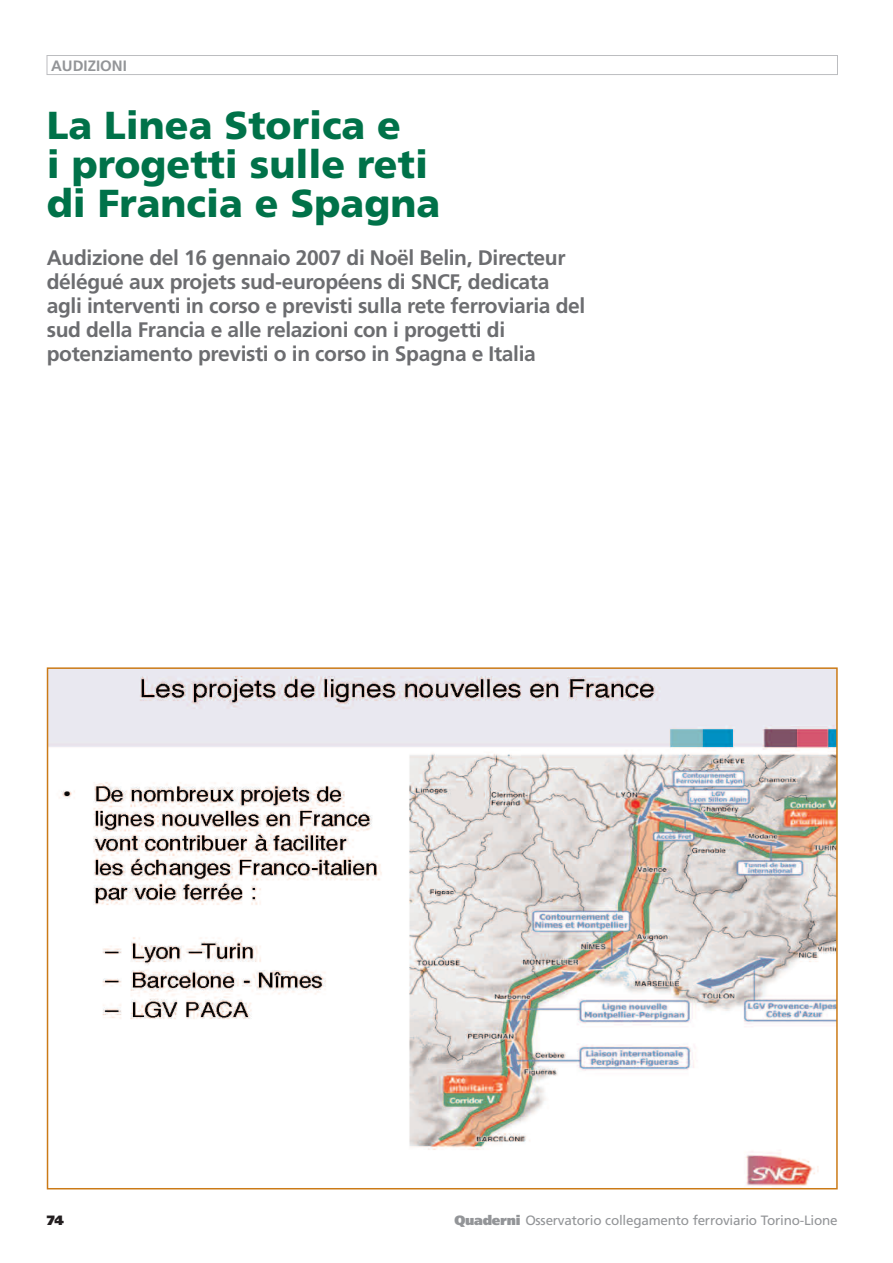
<style>
.page{position:relative;width:893px;height:1263px;background:#fff}
.page>*{position:absolute;margin:0;border:0;box-sizing:border-box;transform-origin:0 0}
.t1{font:900 39px/39px "Frutiger";color:#007249}
.t2{font:700 21px/24px "Frutiger";letter-spacing:-.015em;color:#6c6d70}
.t3{font:700 15px "Frutiger";color:#939598}
.t4{font:13.5px "Frutiger";letter-spacing:-.015em;color:#939598}
.t5{font:900 13.5px "Frutiger";color:#231f20}
.s1{font-weight:900}
</style>
<div class="page">
<div style="left:47px;top:55px;width:791px;height:20px;border:1px solid #bcbdc0"></div>
<img style="left:50px;top:670px;width:785px;height:516px">
<p class="t3" style="left:51px;top:60px;width:77px">AUDIZIONI</p>
<h1 class="t1" style="left:47px;top:109px;width:395px">La Linea Storica e<br>i progetti sulle reti di Francia e Spagna</h1>
<p class="t2" style="left:47px;top:247px;width:540px">Audizione del 16 gennaio 2007 di Noël Belin, Directeur délégué aux projets sud-européens di SNCF, dedicata agli interventi in corso e previsti sulla rete ferroviaria del sud della Francia e alle relazioni con i progetti di potenziamento previsti o in corso in Spagna e Italia</p>
<p class="t5" style="left:47px;top:1215px;width:19px">74</p>
<p class="t4" style="left:455px;top:1215px;width:384px"><span class="s1">Quaderni</span> Osservatorio collegamento ferroviario Torino-Lione</p>
</div>
